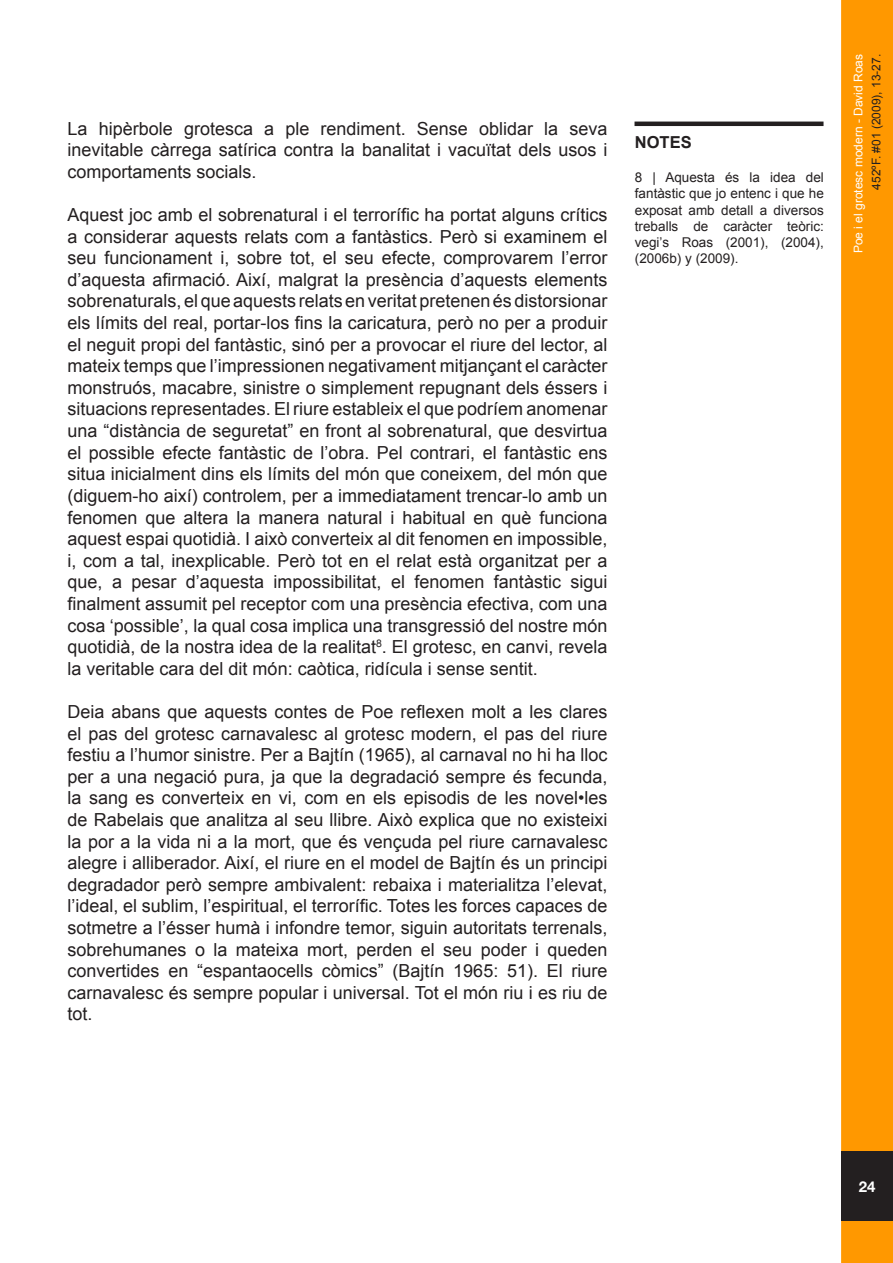
<style>
.page{position:relative;width:893px;height:1263px;background:#fff}
.page>*{position:absolute;margin:0;border:0;box-sizing:border-box;transform-origin:0 0}
.Estilo_de_párrafo_1{font:18px/21.6px "Arial";color:#231f20;text-align:justify}
.Estilo_de_párrafo_1-2{font:700 16.5px "Arial";color:#231f20}
.t1{font:700 15px "Helvetica Neue";color:#fff}
.Estilo_de_párrafo_1-3{font:13.5px/16.2px "Arial";color:#231f20;text-align:justify}
.t2{font:12px "Arial";color:#fff}
.t3{font:12px "Arial";color:#231f20}
</style>
<div class="page">
<div style="left:841px;top:0;width:52px;height:1263px;background:#ff9800;border:3px solid #ff9800"></div>
<div style="left:841px;top:1151px;width:52px;height:70px;background:#231f20"></div>
<hr style="left:634px;top:122px;width:189px;height:4px;background:#231f20">
<p class="Estilo_de_párrafo_1" style="left:68px;top:118px;width:541px">La hipèrbole grotesca a ple rendiment. Sense oblidar la seva inevitable càrrega satírica contra la banalitat i vacuïtat dels usos i comportaments socials.</p>
<p class="Estilo_de_párrafo_1" style="left:68px;top:204px;width:541px">Aquest joc amb el sobrenatural i el terrorífic ha portat alguns crítics a considerar aquests relats com a fantàstics. Però si examinem el seu funcionament i, sobre tot, el seu efecte, comprovarem l’error d’aquesta afirmació. Així, malgrat la presència d’aquests elements sobrenaturals, el que aquests relats en veritat pretenen és distorsionar els límits del real, portar-los fins la caricatura, però no per a produir el neguit propi del fantàstic, sinó per a provocar el riure del lector, al mateix temps que l’impressionen negativament mitjançant el caràcter monstruós, macabre, sinistre o simplement repugnant dels éssers i situacions representades. El riure estableix el que podríem anomenar una “distància de seguretat” en front al sobrenatural, que desvirtua el possible efecte fantàstic de l’obra. Pel contrari, el fantàstic ens situa inicialment dins els límits del món que coneixem, del món que (diguem-ho així) controlem, per a immediatament trencar-lo amb un fenomen que altera la manera natural i habitual en què funciona aquest espai quotidià. I això converteix al dit fenomen en impossible, i, com a tal, inexplicable. Però tot en el relat està organitzat per a que, a pesar d’aquesta impossibilitat, el fenomen fantàstic sigui finalment assumit pel receptor com una presència efectiva, com una cosa ‘possible’, la qual cosa implica una transgressió del nostre món quotidià, de la nostra idea de la realitat<sup>8</sup>. El grotesc, en canvi, revela la veritable cara del dit món: caòtica, ridícula i sense sentit.</p>
<p class="Estilo_de_párrafo_1" style="left:68px;top:701px;width:541px">Deia abans que aquests contes de Poe reflexen molt a les clares el pas del grotesc carnavalesc al grotesc modern, el pas del riure festiu a l’humor sinistre. Per a Bajtín (1965), al carnaval no hi ha lloc per a una negació pura, ja que la degradació sempre és fecunda, la sang es converteix en vi, com en els episodis de les novel•les de Rabelais que analitza al seu llibre. Això explica que no existeixi la por a la vida ni a la mort, que és vençuda pel riure carnavalesc alegre i alliberador. Així, el riure en el model de Bajtín és un principi degradador però sempre ambivalent: rebaixa i materialitza l’elevat, l’ideal, el sublim, l’espiritual, el terrorífic. Totes les forces capaces de sotmetre a l’ésser humà i infondre temor, siguin autoritats terrenals, sobrehumanes o la mateixa mort, perden el seu poder i queden convertides en “espantaocells còmics” (Bajtín 1965: 51). El riure carnavalesc és sempre popular i universal. Tot el món riu i es riu de tot.</p>
<p class="Estilo_de_párrafo_1-2" style="left:635px;top:131px;width:58px">NOTES</p>
<p class="Estilo_de_párrafo_1-3" style="left:635px;top:169px;width:190px">8 | Aquesta és la idea del fantàstic que jo entenc i que he exposat amb detall a diversos treballs de caràcter teòric: vegi’s Roas (2001), (2004), (2006b) y (2009).</p>
<p class="t2" style="left:850px;top:253px;width:201px;rotate:-90deg">Poe i el grotesc modern - David Roas</p>
<p class="t3" style="left:868px;top:190px;width:137px;rotate:-90deg">452ºF. #01 (2009), 13-27.</p>
<p class="t1" style="left:859px;top:1177px;width:18px">24</p>
</div>
